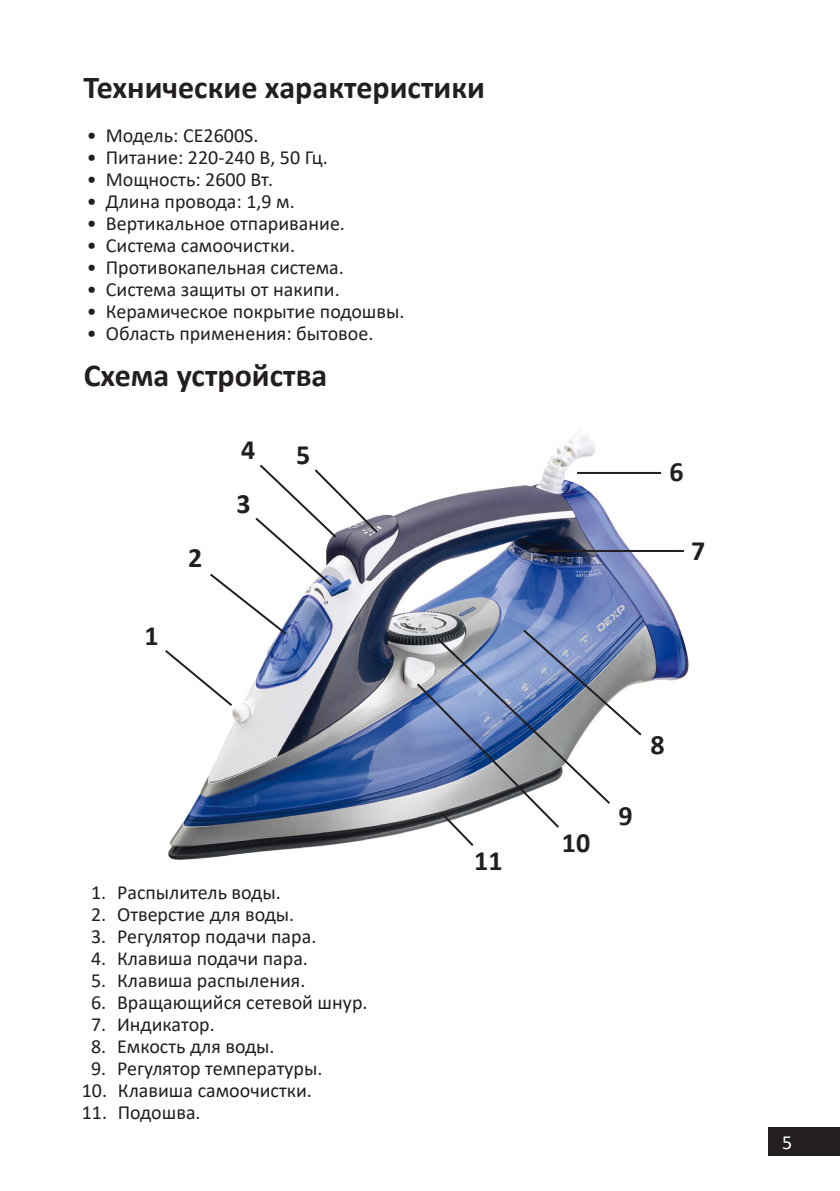
<style>
.page{position:relative;width:840px;height:1191px;background:#fff}
.page>*{position:absolute;margin:0;border:0;box-sizing:border-box;transform-origin:0 0}
.Заголовок_16{font:700 32px "Calibri";color:#231f20}
.цифры_на_схемах{font:700 28px "Calibri";color:#231f20}
.t1{font:20px "Calibri";color:#231f20}
.t2{font:20px "Calibri";color:#fff}
</style>
<div class="page">
<div style="left:767px;top:1126px;width:72px;height:29px;background:#231f20"></div>
<img style="left:168px;top:430px;width:521px;height:430px">
<svg style="left:165px;top:648px;width:69px;height:60px"></svg>
<svg style="left:208px;top:462px;width:172px;height:174px"></svg>
<hr style="left:576px;top:472px;width:84px;height:2px;background:#231f20">
<hr style="left:544px;top:550px;width:139px;height:2px;background:#231f20">
<svg style="left:414px;top:627px;width:229px;height:221px"></svg>
<p class="Заголовок_16" style="left:83px;top:64px;width:403px">Технические характеристики</p>
<p class="t1" style="left:87px;top:121px;width:173px">• Модель: CE2600S.</p>
<p class="t1" style="left:87px;top:143px;width:242px">• Питание: 220-240 В, 50 Гц.</p>
<p class="t1" style="left:87px;top:165px;width:188px">• Мощность: 2600 Вт.</p>
<p class="t1" style="left:87px;top:187px;width:209px">• Длина провода: 1,9 м.</p>
<p class="t1" style="left:87px;top:209px;width:259px">• Вертикальное отпаривание.</p>
<p class="t1" style="left:87px;top:231px;width:210px">• Система самоочистки.</p>
<p class="t1" style="left:87px;top:253px;width:258px">• Противокапельная система.</p>
<p class="t1" style="left:87px;top:275px;width:254px">• Система защиты от накипи.</p>
<p class="t1" style="left:87px;top:297px;width:319px">• Керамическое покрытие подошвы.</p>
<p class="t1" style="left:87px;top:319px;width:288px">• Область применения: бытовое.</p>
<p class="Заголовок_16" style="left:84px;top:352px;width:245px">Схема устройства</p>
<p class="цифры_на_схемах" style="left:144px;top:616px;width:16px">1</p>
<p class="цифры_на_схемах" style="left:188px;top:538px;width:16px">2</p>
<p class="цифры_на_схемах" style="left:241px;top:430px;width:16px">4</p>
<p class="цифры_на_схемах" style="left:296px;top:434px;width:16px">5</p>
<p class="цифры_на_схемах" style="left:236px;top:483px;width:16px">3</p>
<p class="t1" style="left:91px;top:878px;width:191px">1. Распылитель воды.</p>
<p class="t1" style="left:91px;top:900px;width:204px">2. Отверстие для воды.</p>
<p class="t1" style="left:91px;top:922px;width:227px">3. Регулятор подачи пара.</p>
<p class="t1" style="left:91px;top:944px;width:218px">4. Клавиша подачи пара.</p>
<p class="t1" style="left:91px;top:966px;width:216px">5. Клавиша распыления.</p>
<p class="t1" style="left:91px;top:988px;width:278px">6. Вращающийся сетевой шнур.</p>
<p class="t1" style="left:91px;top:1010px;width:125px">7. Индикатор.</p>
<p class="t1" style="left:91px;top:1032px;width:185px">8. Емкость для воды.</p>
<p class="t1" style="left:91px;top:1054px;width:233px">9. Регулятор температуры.</p>
<p class="t1" style="left:82px;top:1076px;width:232px">10. Клавиша самоочистки.</p>
<p class="t1" style="left:82px;top:1098px;width:120px">11. Подошва.</p>
<p class="цифры_на_схемах" style="left:474px;top:841px;width:30px">11</p>
<p class="цифры_на_схемах" style="left:669px;top:452px;width:16px">6</p>
<p class="цифры_на_схемах" style="left:691px;top:531px;width:16px">7</p>
<p class="цифры_на_схемах" style="left:561px;top:822px;width:30px">10</p>
<p class="цифры_на_схемах" style="left:650px;top:725px;width:16px">8</p>
<p class="цифры_на_схемах" style="left:618px;top:796px;width:16px">9</p>
<p class="t2" style="left:781px;top:1128px;width:12px">5</p>
</div>
